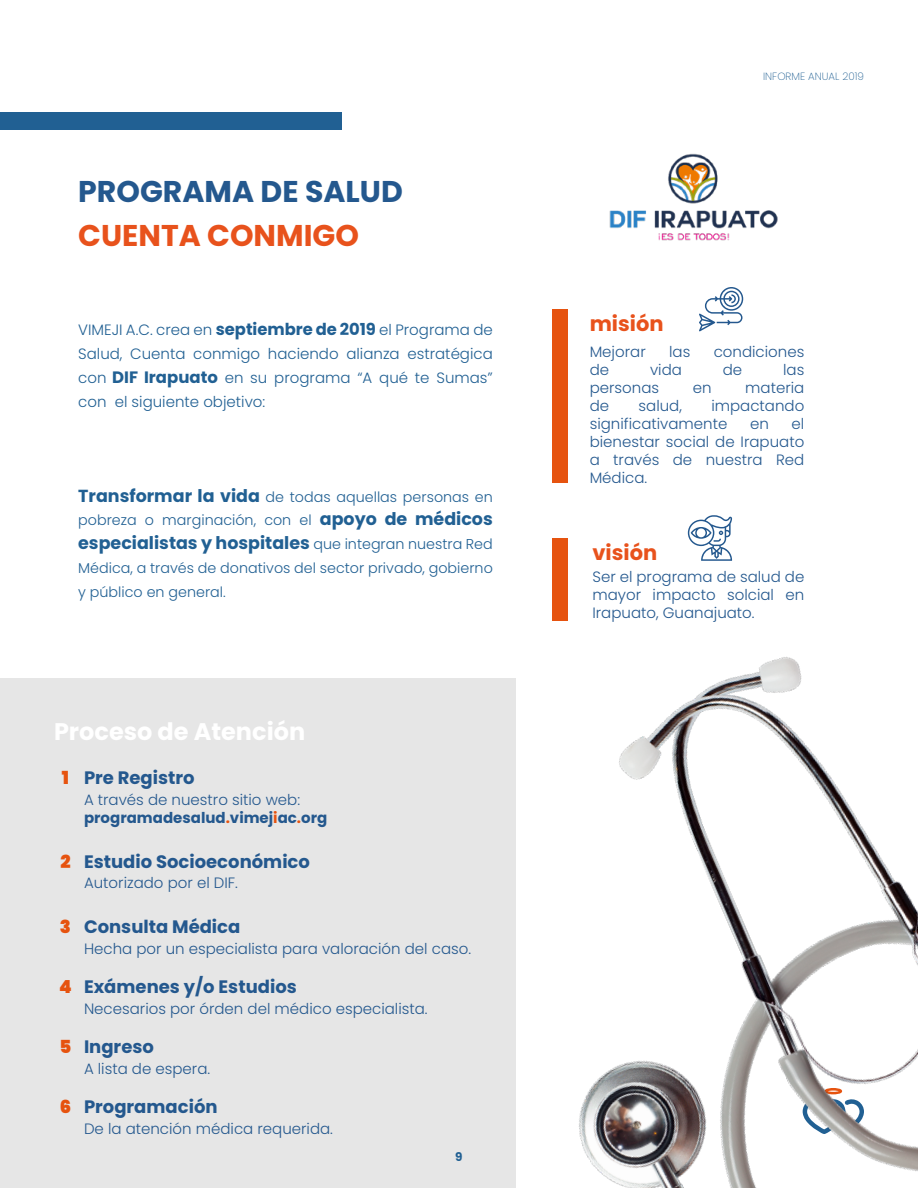
<style>
.page{position:relative;width:918px;height:1188px;background:#fff}
.page>*{position:absolute;margin:0;border:0;box-sizing:border-box;transform-origin:0 0}
.t1{font:700 30px "Poppins";color:#24588e}
.t2{font:700 30px "Poppins";color:#e8521c}
.t3{font:700 24px "Poppins";color:#fff}
.t4{font:700 21px "Poppins";color:#e8521c}
.t5{font:700 18px "Poppins";color:#24588e}
.t6{font:900 18px "Poppins";color:#e6530f}
.t7{font:700 17.55px "Poppins";color:#216093}
.t8{font:300 15px/18px "Poppins";color:#24588e}
.t9{font:300 15px/23.9px "Poppins";color:#216093;text-align:justify}
.t10{font:300 14.25px/23.9px "Poppins";color:#216093}
.t11{font:700 12px "Poppins";color:#216093}
.t12{font:200 10.5px "Poppins";color:#216093}
.s1{font-weight:700;font-size:16.5px}
.s2{font-weight:700;font-size:17.55px}
.s3{font-weight:300;font-size:14.25px}
.s4{font-weight:700}
.s5{font-weight:700;color:#e6530f}
</style>
<div class="page">
<div style="left:0;top:112px;width:342px;height:18px;background:#216093"></div>
<div style="left:0;top:678px;width:515px;height:510px;background:#e6e6e6"></div>
<svg style="left:688px;top:515px;width:44px;height:36px"></svg>
<svg style="left:699px;top:287px;width:44px;height:44px"></svg>
<div style="left:552px;top:309px;width:16px;height:174px;background:#e6530f"></div>
<div style="left:552px;top:538px;width:16px;height:83px;background:#e6530f"></div>
<img style="left:515px;top:551px;width:403px;height:637px">
<img style="left:609px;top:153px;width:169px;height:88px">
<h1 class="t1" style="left:78px;top:174px;width:326px">PROGRAMA DE SALUD</h1>
<h1 class="t2" style="left:78px;top:218px;width:282px">CUENTA CONMIGO</h1>
<p class="t9" style="left:78px;top:318px;width:416px">VIMEJI A.C. crea en <span class="s1">septiembre de 2019</span> el Programa de Salud, Cuenta conmigo haciendo alianza estratégica con <span class="s1">DIF Irapuato</span> en su programa “A qué te Sumas” con el siguiente objetivo:</p>
<p class="t10" style="left:78px;top:485px;width:416px"><span class="s2">Transformar la vida</span> de todas aquellas personas en pobreza o marginación, con el <span class="s2">apoyo de médicos</span></p>
<p class="t7" style="left:78px;top:533px;width:416px">especialistas y hospitales <span class="s3">que integran nuestra Red</span></p>
<p class="t10" style="left:78px;top:556px;width:416px">Médica, a través de donativos del sector privado, gobierno y público en general.</p>
<h2 class="t3" style="left:54px;top:718px;width:253px">Proceso de Atención</h2>
<p class="t6" style="left:62px;top:768px;width:9px">1</p>
<p class="t5" style="left:84px;top:768px;width:112px">Pre Registro</p>
<p class="t8" style="left:84px;top:791px;width:245px">A través de nuestro sitio web: <span class="s4">programadesalud</span><span class="s5">.</span><span class="s4">vimej</span><span class="s5">i</span><span class="s4">ac</span><span class="s5">.</span><span class="s4">org</span></p>
<p class="t6" style="left:60px;top:851px;width:12px">2</p>
<p class="t5" style="left:84px;top:851px;width:228px">Estudio Socioeconómico</p>
<p class="t8" style="left:84px;top:874px;width:156px">Autorizado por el DIF.</p>
<p class="t6" style="left:60px;top:916px;width:13px">3</p>
<p class="t5" style="left:84px;top:916px;width:158px">Consulta Médica</p>
<p class="t8" style="left:84px;top:939px;width:389px">Hecha por un especialista para valoración del caso.</p>
<p class="t6" style="left:59px;top:976px;width:14px">4</p>
<p class="t5" style="left:84px;top:976px;width:214px">Exámenes y/o Estudios</p>
<p class="t8" style="left:84px;top:1000px;width:345px">Necesarios por órden del médico especialista.</p>
<p class="t6" style="left:60px;top:1037px;width:13px">5</p>
<p class="t5" style="left:84px;top:1037px;width:71px">Ingreso</p>
<p class="t8" style="left:84px;top:1060px;width:128px">A lista de espera.</p>
<p class="t6" style="left:60px;top:1097px;width:13px">6</p>
<p class="t5" style="left:84px;top:1097px;width:135px">Programación</p>
<p class="t8" style="left:84px;top:1120px;width:251px">De la atención médica requerida.</p>
<p class="t11" style="left:455px;top:1150px;width:9px">9</p>
<h3 class="t4" style="left:590px;top:312px;width:75px">misión</h3>
<p class="t12" style="left:763px;top:70px;width:102px">INFORME ANUAL 2019</p>
<p class="t8" style="left:590px;top:343px;width:58px">Mejorar</p>
<p class="t8" style="left:669px;top:343px;width:23px">las</p>
<p class="t8" style="left:714px;top:343px;width:92px">condiciones</p>
<p class="t8" style="left:590px;top:361px;width:21px">de</p>
<p class="t8" style="left:650px;top:361px;width:33px">vida</p>
<p class="t8" style="left:723px;top:361px;width:21px">de</p>
<p class="t8" style="left:783px;top:361px;width:23px">las</p>
<p class="t8" style="left:590px;top:379px;width:71px">personas</p>
<p class="t8" style="left:693px;top:379px;width:20px">en</p>
<p class="t8" style="left:745px;top:379px;width:61px">materia</p>
<p class="t8" style="left:590px;top:397px;width:21px">de</p>
<p class="t8" style="left:639px;top:397px;width:45px">salud,</p>
<p class="t8" style="left:590px;top:397px;width:216px;text-indent:122px">impactando significativamente</p>
<p class="t8" style="left:590px;top:415px;width:216px;text-align:justify;text-indent:202px">el bienestar social de Irapuato a través de nuestra Red Médica.</p>
<p class="t8" style="left:750px;top:415px;width:20px">en</p>
<h3 class="t4" style="left:592px;top:541px;width:66px">visión</h3>
<p class="t8" style="left:592px;top:568px;width:213px;text-align:justify">Ser el programa de salud de mayor impacto solcial en Irapuato, Guanajuato.</p>
</div>
